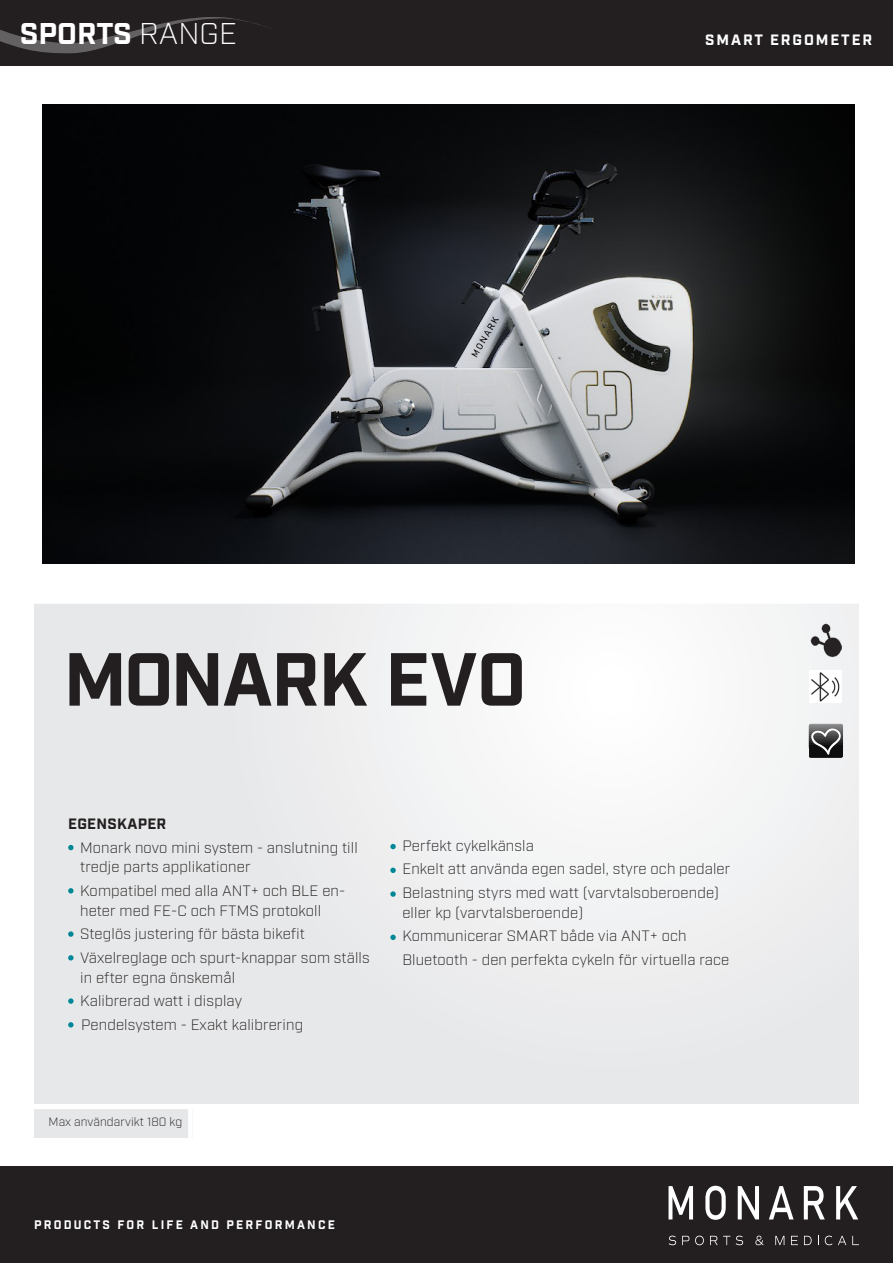
<style>
.page{position:relative;width:893px;height:1263px;background:#fff}
.page>*{position:absolute;margin:0;border:0;box-sizing:border-box;transform-origin:0 0}
.t1{font:700 75px "Industry";letter-spacing:-.02em;color:#231f20}
.t2{font:700 30px "Industry";color:#fff}
.Main_features{font:300 15px/19.5px "Industry";letter-spacing:.01em;color:#231f20}
.Features{font:300 15px/19.5px "Industry";letter-spacing:.01em;color:#231f20}
.Main_features-2{font:700 15px "Industry";letter-spacing:.125em;color:#fff}
.Mellis{font:700 15px "Industry";letter-spacing:.02em;color:#231f20}
.t3{font:12px "Industry Inc Base";letter-spacing:.185em;color:#fff}
.Features-2{font:300 12px "Industry";letter-spacing:.01em;color:#231f20}
.s1{font-weight:300}
</style>
<div class="page">
<div style="left:34px;top:601px;width:825px;height:502px;background:linear-gradient(to right,#e7e8e9,#f4f4f5)"></div>
<div style="left:0;top:0;width:893px;height:66px;background:#231f20"></div>
<div style="left:0;top:1167px;width:893px;height:96px;background:#231f20"></div>
<svg style="left:68px;top:845px;width:6px;height:5px"></svg>
<svg style="left:68px;top:888px;width:6px;height:5px"></svg>
<svg style="left:68px;top:931px;width:6px;height:6px"></svg>
<svg style="left:68px;top:955px;width:6px;height:5px"></svg>
<svg style="left:68px;top:998px;width:6px;height:6px"></svg>
<svg style="left:68px;top:1022px;width:6px;height:5px"></svg>
<svg style="left:390px;top:844px;width:6px;height:5px"></svg>
<svg style="left:390px;top:868px;width:6px;height:5px"></svg>
<svg style="left:390px;top:891px;width:6px;height:6px"></svg>
<svg style="left:390px;top:935px;width:6px;height:5px"></svg>
<div style="left:34px;top:1107px;width:159px;height:31px;background:#e6e7e9"></div>
<div style="left:0;top:599px;width:893px;height:5px;background:#fff"></div>
<hr style="left:0;top:1105px;width:893px;height:4px;background:#fff">
<div style="left:188px;top:1105px;width:5px;height:33px;background:#fff"></div>
<svg style="left:809px;top:723px;width:34px;height:34px"></svg>
<svg style="left:0;top:17px;width:269px;height:37px"></svg>
<svg style="left:669px;top:1235px;width:7px;height:10px"></svg>
<svg style="left:682px;top:1236px;width:7px;height:9px"></svg>
<svg style="left:695px;top:1235px;width:9px;height:10px"></svg>
<svg style="left:710px;top:1236px;width:20px;height:9px"></svg>
<svg style="left:736px;top:1235px;width:7px;height:10px"></svg>
<svg style="left:755px;top:1235px;width:9px;height:10px"></svg>
<svg style="left:775px;top:1236px;width:9px;height:9px"></svg>
<svg style="left:791px;top:1236px;width:7px;height:9px"></svg>
<svg style="left:804px;top:1236px;width:8px;height:9px"></svg>
<svg style="left:825px;top:1235px;width:7px;height:10px"></svg>
<svg style="left:838px;top:1236px;width:8px;height:9px"></svg>
<svg style="left:852px;top:1236px;width:7px;height:9px"></svg>
<svg style="left:668px;top:1186px;width:25px;height:33px"></svg>
<svg style="left:705px;top:1186px;width:21px;height:34px"></svg>
<svg style="left:738px;top:1186px;width:21px;height:33px"></svg>
<svg style="left:769px;top:1186px;width:24px;height:33px"></svg>
<svg style="left:804px;top:1186px;width:21px;height:33px"></svg>
<svg style="left:836px;top:1186px;width:22px;height:33px"></svg>
<img style="left:809px;top:670px;width:33px;height:33px">
<img style="left:810px;top:624px;width:32px;height:33px">
<img style="left:42px;top:104px;width:813px;height:459px">
<p class="t2" style="left:20px;top:15px;width:219px">SPORTS <span class="s1">RANGE</span></p>
<p class="Main_features-2" style="left:705px;top:30px;width:169px">SMART ERGOMETER</p>
<p class="t1" style="left:64px;top:635px;width:464px">MONARK EVO</p>
<p class="Mellis" style="left:68px;top:815px;width:100px">EGENSKAPER</p>
<p class="Main_features" style="left:80px;top:838px;width:279px">Monark novo mini system - anslutning till tredje parts applikationer</p>
<p class="Main_features" style="left:80px;top:881px;width:267px">Kompatibel med alla ANT+ och BLE en&shy;heter med FE-C och FTMS protokoll</p>
<p class="Main_features" style="left:80px;top:924px;width:226px">Steglös justering för bästa bikefit</p>
<p class="Main_features" style="left:80px;top:948px;width:291px">Växelreglage och spurt-knappar som ställs in efter egna önskemål</p>
<p class="Main_features" style="left:80px;top:991px;width:163px">Kalibrerad watt i display</p>
<p class="Main_features" style="left:81px;top:1015px;width:224px">Pendelsystem - Exakt kalibrering</p>
<p class="Features-2" style="left:49px;top:1114px;width:135px">Max användarvikt 180 kg</p>
<p class="Features" style="left:402px;top:836px;width:133px">Perfekt cykelkänsla</p>
<p class="Features" style="left:402px;top:859px;width:330px">Enkelt att använda egen sadel, styre och pedaler</p>
<p class="Features" style="left:402px;top:883px;width:318px">Belastning styrs med watt (varvtalsoberoende) eller kp (varvtalsberoende)</p>
<p class="Features" style="left:402px;top:926px;width:286px">Kommunicerar SMART både via ANT+ och</p>
<p class="Features" style="left:402px;top:950px;width:329px">Bluetooth - den perfekta cykeln för virtuella race</p>
<p class="t3" style="left:34px;top:1218px;width:302px">PRODUCTS FOR LIFE AND PERFORMANCE</p>
</div>
